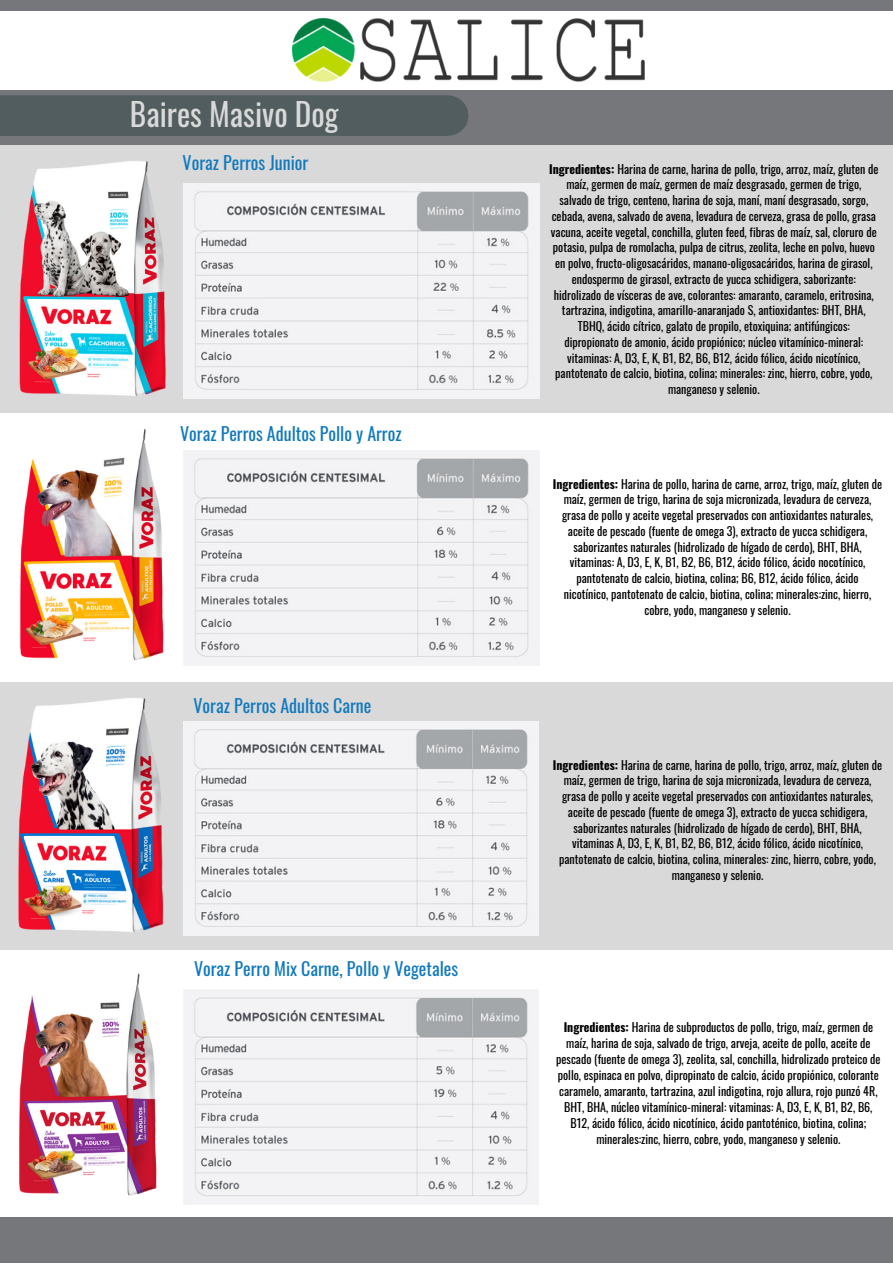
<style>
.page{position:relative;width:893px;height:1264px;background:#fff}
.page>*{position:absolute;margin:0;border:0;box-sizing:border-box;transform-origin:0 0}
.t1{font:31.35px "Oswald";color:#d9d9d9}
.t2{font:18px "Oswald";color:#1179bd}
.t3{font:12px/15.8px "Oswald";color:#000;text-align:center}
.s1{font-weight:700}
</style>
<div class="page">
<div style="left:0;top:0;width:892px;height:1262px;background:#76777b"></div>
<div style="left:0;top:11px;width:892px;height:78px;background:#fff"></div>
<div style="left:0;top:145px;width:892px;height:268px;background:#d9d9d9"></div>
<div style="left:0;top:949px;width:892px;height:267px;background:#fff"></div>
<div style="left:0;top:681px;width:892px;height:268px;background:#d9d9d9"></div>
<div style="left:0;top:413px;width:892px;height:268px;background:#fff"></div>
<div style="left:0;top:95px;width:468px;height:41px;background:#525d60"></div>
<img style="left:191px;top:183px;width:348px;height:215px">
<img style="left:189px;top:721px;width:349px;height:214px">
<img style="left:189px;top:451px;width:350px;height:214px">
<img style="left:19px;top:161px;width:172px;height:238px">
<img style="left:18px;top:698px;width:171px;height:238px">
<img style="left:20px;top:428px;width:169px;height:238px">
<img style="left:292px;top:19px;width:352px;height:63px">
<img style="left:19px;top:973px;width:138px;height:223px">
<img style="left:184px;top:990px;width:354px;height:213px">
<p class="t1" style="left:130px;top:90px;width:210px">Baires Masivo Dog</p>
<p class="t2" style="left:183px;top:149px;width:127px">Voraz Perros Junior</p>
<p class="t2" style="left:180px;top:419px;width:223px">Voraz Perros Adultos Pollo y Arroz</p>
<p class="t2" style="left:193px;top:691px;width:179px">Voraz Perros Adultos Carne</p>
<p class="t2" style="left:194px;top:954px;width:265px">Voraz Perro Mix Carne, Pollo y Vegetales</p>
<p class="t3" style="left:549px;top:160px;width:331px"><span class="s1">Ingredientes:</span> Harina de carne, harina de pollo, trigo, arroz, maíz, gluten de maíz, germen de maíz, germen de maíz desgrasado, germen de trigo, salvado de trigo, centeno, harina de soja, maní, maní desgrasado, sorgo, cebada, avena, salvado de avena, levadura de cerveza, grasa de pollo, grasa vacuna, aceite vegetal, conchilla, gluten feed, fibras de maíz, sal, cloruro de potasio, pulpa de romolacha, pulpa de citrus, zeolita, leche en polvo, huevo en polvo, fructo-oligosacáridos, manano-oligosacáridos, harina de girasol, endospermo de girasol, extracto de yucca schidigera, saborizante: hidrolizado de vísceras de ave, colorantes: amaranto, caramelo, eritrosina, tartrazina, indigotina, amarillo-anaranjado S, antioxidantes: BHT, BHA, TBHQ, ácido cítrico, galato de propilo, etoxiquina; antifúngicos: dipropionato de amonio, ácido propiónico; núcleo vitamínico-mineral: vitaminas: A, D3, E, K, B1, B2, B6, B12, ácido fólico, ácido nicotínico, pantotenato de calcio, biotina, colina; minerales: zinc, hierro, cobre, yodo, manganeso y selenio.</p>
<p class="t3" style="left:553px;top:475px;width:331px"><span class="s1">Ingredientes:</span> Harina de pollo, harina de carne, arroz, trigo, maíz, gluten de maíz, germen de trigo, harina de soja micronizada, levadura de cerveza, grasa de pollo y aceite vegetal preservados con antioxidantes naturales, aceite de pescado (fuente de omega 3), extracto de yucca schidigera, saborizantes naturales (hidrolizado de hígado de cerdo), BHT, BHA, vitaminas: A, D3, E, K, B1, B2, B6, B12, ácido fólico, ácido nocotínico, pantotenato de calcio, biotina, colina; B6, B12, ácido fólico, ácido nicotínico, pantotenato de calcio, biotina, colina; minerales:zinc, hierro, cobre, yodo, manganeso y selenio.</p>
<p class="t3" style="left:553px;top:756px;width:331px"><span class="s1">Ingredientes:</span> Harina de carne, harina de pollo, trigo, arroz, maíz, gluten de maíz, germen de trigo, harina de soja micronizada, levadura de cerveza, grasa de pollo y aceite vegetal preservados con antioxidantes naturales, aceite de pescado (fuente de omega 3), extracto de yucca schidigera, saborizantes naturales (hidrolizado de hígado de cerdo), BHT, BHA, vitaminas A, D3, E, K, B1, B2, B6, B12, ácido fólico, ácido nicotínico, pantotenato de calcio, biotina, colina, minerales: zinc, hierro, cobre, yodo, manganeso y selenio.</p>
<p class="t3" style="left:556px;top:1019px;width:326px"><span class="s1">Ingredientes:</span> Harina de subproductos de pollo, trigo, maíz, germen de maíz, harina de soja, salvado de trigo, arveja, aceite de pollo, aceite de pescado (fuente de omega 3), zeolita, sal, conchilla, hidrolizado proteico de pollo, espinaca en polvo, dipropinato de calcio, ácido propiónico, colorante caramelo, amaranto, tartrazina, azul indigotina, rojo allura, rojo punzó 4R, BHT, BHA, núcleo vitamínico-mineral: vitaminas: A, D3, E, K, B1, B2, B6, B12, ácido fólico, ácido nicotínico, ácido pantoténico, biotina, colina; minerales:zinc, hierro, cobre, yodo, manganeso y selenio.</p>
</div>
